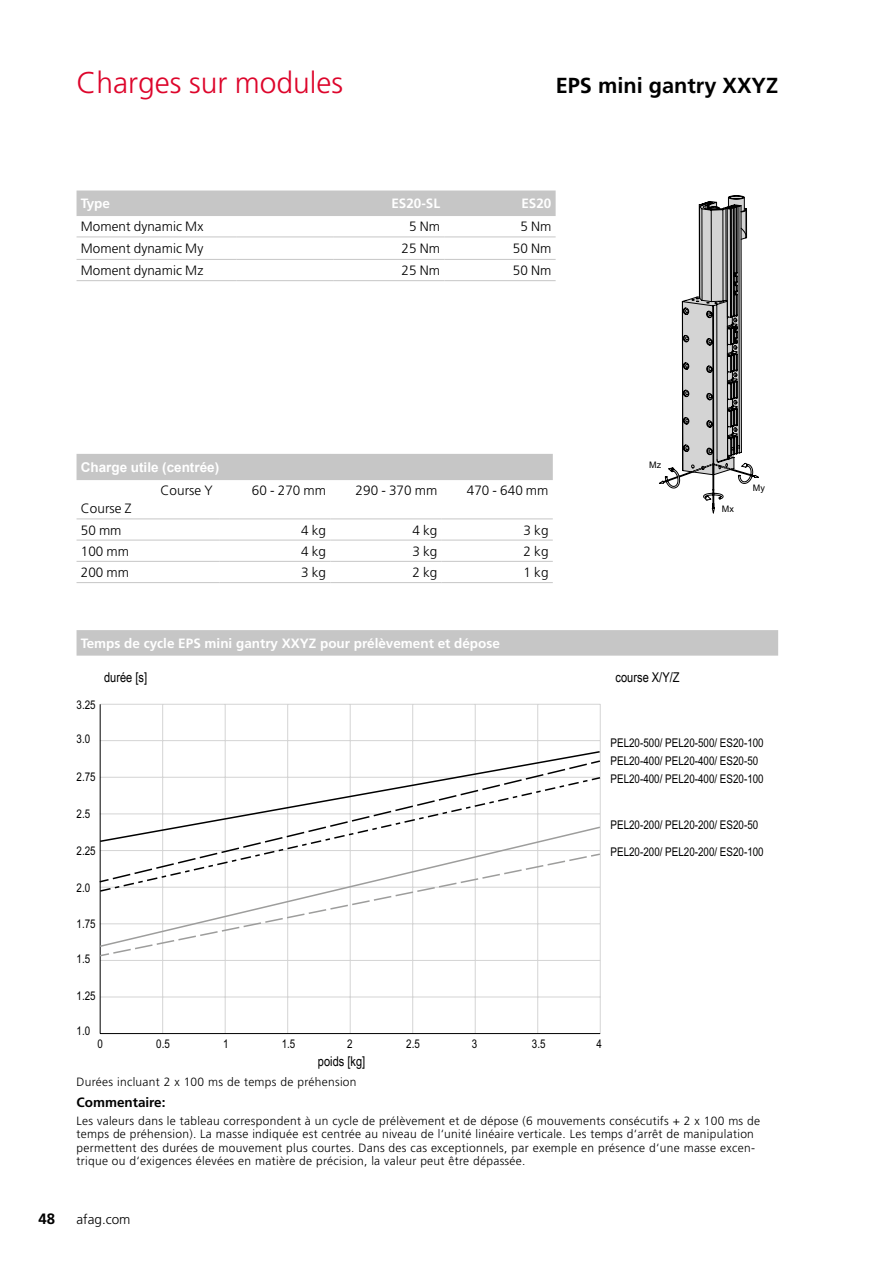
<style>
.page{position:relative;width:893px;height:1263px;background:#fff}
.page>*{position:absolute;margin:0;border:0;box-sizing:border-box;transform-origin:0 0}
.Überschrift_Seite_1{font:300 30px "Frutiger LT Pro";color:#dd052b}
.Modulbezeichnung_bol{font:700 21.75px "Frutiger LT Pro";color:#000}
.t1{font:700 15px "Frutiger LT Pro";color:#000}
.Tabelle_Regular_9pt{font:300 13.5px "Frutiger LT Pro";letter-spacing:.005em;color:#000}
.Tabelle_bold_9pt_wei{font:700 13.5px "Frutiger LT Pro";color:#fff}
.Legende_Diagramm{font:13.5px "Arial Narrow";color:#000}
.Tabelle_bold_9pt_wei-2{font:700 13.5px "Arial";color:#fff}
.Untertitel_Grundtext{font:700 13.5px "Frutiger LT Pro";color:#000}
._4_Tabelle_8_9{font:300 12px/13.5px "Frutiger LT Pro";letter-spacing:.025em;color:#000}
.t2{font:12px "Arial Narrow";color:#000}
.t3{font:9px "Arial";color:#000}
</style>
<div class="page">
<svg style="left:659px;top:196px;width:100px;height:317px"></svg>
<div style="left:77px;top:630px;width:701px;height:26px;background:#c6c6c6"></div>
<div style="left:77px;top:190px;width:479px;height:26px;background:#c6c6c6"></div>
<hr style="left:236px;top:237px;width:97px;height:1px;background:#c6c6c6">
<hr style="left:333px;top:237px;width:111px;height:1px;background:#c6c6c6">
<hr style="left:444px;top:237px;width:112px;height:1px;background:#c6c6c6">
<hr style="left:236px;top:259px;width:97px;height:1px;background:#c6c6c6">
<hr style="left:333px;top:259px;width:111px;height:1px;background:#c6c6c6">
<hr style="left:444px;top:259px;width:112px;height:1px;background:#c6c6c6">
<hr style="left:77px;top:237px;width:159px;height:1px;background:#c6c6c6">
<hr style="left:236px;top:280px;width:97px;height:1px;background:#c6c6c6">
<hr style="left:333px;top:280px;width:111px;height:1px;background:#c6c6c6">
<hr style="left:444px;top:280px;width:112px;height:1px;background:#c6c6c6">
<hr style="left:77px;top:259px;width:159px;height:1px;background:#c6c6c6">
<hr style="left:77px;top:280px;width:159px;height:1px;background:#c6c6c6">
<div style="left:77px;top:454px;width:476px;height:26px;background:#c6c6c6"></div>
<hr style="left:77px;top:518px;width:142px;height:1px;background:#c6c6c6">
<hr style="left:219px;top:518px;width:111px;height:1px;background:#c6c6c6">
<hr style="left:330px;top:518px;width:112px;height:1px;background:#c6c6c6">
<hr style="left:442px;top:518px;width:111px;height:1px;background:#c6c6c6">
<hr style="left:77px;top:540px;width:142px;height:1px;background:#c6c6c6">
<hr style="left:219px;top:540px;width:111px;height:1px;background:#c6c6c6">
<hr style="left:330px;top:540px;width:112px;height:1px;background:#c6c6c6">
<hr style="left:442px;top:540px;width:111px;height:1px;background:#c6c6c6">
<hr style="left:77px;top:561px;width:142px;height:1px;background:#c6c6c6">
<hr style="left:219px;top:561px;width:111px;height:1px;background:#c6c6c6">
<hr style="left:330px;top:561px;width:112px;height:1px;background:#c6c6c6">
<hr style="left:442px;top:561px;width:111px;height:1px;background:#c6c6c6">
<hr style="left:77px;top:582px;width:142px;height:1px;background:#c6c6c6">
<hr style="left:219px;top:582px;width:111px;height:1px;background:#c6c6c6">
<hr style="left:330px;top:582px;width:112px;height:1px;background:#c6c6c6">
<hr style="left:442px;top:582px;width:111px;height:1px;background:#c6c6c6">
<hr style="left:475px;top:704px;width:1px;height:329px;background:#d4d4d4">
<hr style="left:600px;top:704px;width:1px;height:329px;background:#d4d4d4">
<hr style="left:350px;top:704px;width:1px;height:329px;background:#d4d4d4">
<hr style="left:225px;top:704px;width:1px;height:329px;background:#d4d4d4">
<hr style="left:100px;top:740px;width:500px;height:1px;background:#d4d4d4">
<hr style="left:537px;top:704px;width:1px;height:329px;background:#d4d4d4">
<hr style="left:412px;top:704px;width:1px;height:329px;background:#d4d4d4">
<hr style="left:287px;top:704px;width:1px;height:329px;background:#d4d4d4">
<hr style="left:162px;top:704px;width:1px;height:329px;background:#d4d4d4">
<hr style="left:100px;top:960px;width:500px;height:1px;background:#d4d4d4">
<hr style="left:100px;top:997px;width:500px;height:1px;background:#d4d4d4">
<hr style="left:100px;top:704px;width:500px;height:1px;background:#d4d4d4">
<hr style="left:100px;top:704px;width:1px;height:329px;background:#000">
<hr style="left:100px;top:1033px;width:500px;height:1px;background:#000">
<svg style="left:99px;top:750px;width:501px;height:26px"></svg>
<svg style="left:111px;top:762px;width:480px;height:14px"></svg>
<svg style="left:589px;top:759px;width:11px;height:6px"></svg>
<svg style="left:99px;top:893px;width:501px;height:64px"></svg>
<svg style="left:112px;top:893px;width:479px;height:62px"></svg>
<svg style="left:99px;top:776px;width:501px;height:117px"></svg>
<p class="Überschrift_Seite_1" style="left:77px;top:65px;width:268px">Charges sur modules</p>
<p class="Modulbezeichnung_bol" style="left:556px;top:72px;width:224px">EPS mini gantry XXYZ</p>
<p class="Tabelle_bold_9pt_wei" style="left:81px;top:196px;width:31px">Type</p>
<p class="Tabelle_bold_9pt_wei" style="left:391px;top:196px;width:50px">ES20-SL</p>
<p class="Tabelle_bold_9pt_wei" style="left:521px;top:196px;width:32px">ES20</p>
<p class="Tabelle_Regular_9pt" style="left:81px;top:219px;width:124px">Moment dynamic Mx</p>
<p class="Tabelle_Regular_9pt" style="left:409px;top:219px;width:32px">5 Nm</p>
<p class="Tabelle_Regular_9pt" style="left:520px;top:219px;width:32px">5 Nm</p>
<p class="Tabelle_Regular_9pt" style="left:81px;top:241px;width:124px">Moment dynamic My</p>
<p class="Tabelle_Regular_9pt" style="left:402px;top:241px;width:40px">25 Nm</p>
<p class="Tabelle_Regular_9pt" style="left:513px;top:241px;width:40px">50 Nm</p>
<p class="Tabelle_Regular_9pt" style="left:81px;top:263px;width:124px">Moment dynamic Mz</p>
<p class="Tabelle_Regular_9pt" style="left:402px;top:263px;width:40px">25 Nm</p>
<p class="Tabelle_Regular_9pt" style="left:513px;top:263px;width:40px">50 Nm</p>
<p class="Tabelle_bold_9pt_wei-2" style="left:81px;top:458px;width:140px">Charge utile (centrée)</p>
<p class="Tabelle_Regular_9pt" style="left:160px;top:483px;width:54px">Course Y</p>
<p class="Tabelle_Regular_9pt" style="left:81px;top:501px;width:52px">Course Z</p>
<p class="Tabelle_Regular_9pt" style="left:252px;top:483px;width:76px">60 - 270 mm</p>
<p class="Tabelle_Regular_9pt" style="left:356px;top:483px;width:83px">290 - 370 mm</p>
<p class="Tabelle_Regular_9pt" style="left:467px;top:483px;width:83px">470 - 640 mm</p>
<p class="Tabelle_Regular_9pt" style="left:81px;top:522px;width:42px">50 mm</p>
<p class="Tabelle_Regular_9pt" style="left:301px;top:522px;width:26px">4 kg</p>
<p class="Tabelle_Regular_9pt" style="left:412px;top:522px;width:26px">4 kg</p>
<p class="Tabelle_Regular_9pt" style="left:524px;top:522px;width:26px">3 kg</p>
<p class="Tabelle_Regular_9pt" style="left:81px;top:543px;width:50px">100 mm</p>
<p class="Tabelle_Regular_9pt" style="left:301px;top:543px;width:26px">4 kg</p>
<p class="Tabelle_Regular_9pt" style="left:412px;top:543px;width:26px">3 kg</p>
<p class="Tabelle_Regular_9pt" style="left:524px;top:543px;width:26px">2 kg</p>
<p class="Tabelle_Regular_9pt" style="left:81px;top:564px;width:50px">200 mm</p>
<p class="Tabelle_Regular_9pt" style="left:301px;top:564px;width:26px">3 kg</p>
<p class="Tabelle_Regular_9pt" style="left:412px;top:564px;width:26px">2 kg</p>
<p class="Tabelle_Regular_9pt" style="left:524px;top:564px;width:26px">1 kg</p>
<p class="Tabelle_bold_9pt_wei" style="left:81px;top:635px;width:421px">Temps de cycle EPS mini gantry XXYZ pour prélèvement et dépose</p>
<p class="t3" style="left:649px;top:459px;width:14px">Mz</p>
<p class="Legende_Diagramm" style="left:616px;top:668px;width:65px">course X/Y/Z</p>
<p class="Legende_Diagramm" style="left:104px;top:668px;width:45px">durée [s]</p>
<p class="Legende_Diagramm" style="left:612px;top:670px;width:53px">Hub X/Y/Z</p>
<p class="Legende_Diagramm" style="left:102px;top:670px;width:35px">Zeit [s]</p>
<p class="t2" style="left:77px;top:696px;width:21px">3.25</p>
<p class="t3" style="left:722px;top:503px;width:14px">Mx</p>
<p class="t3" style="left:753px;top:482px;width:14px">My</p>
<p class="t2" style="left:77px;top:730px;width:15px">3.0</p>
<p class="t2" style="left:77px;top:767px;width:21px">2.75</p>
<p class="t2" style="left:77px;top:804px;width:15px">2.5</p>
<p class="t2" style="left:77px;top:842px;width:21px">2.25</p>
<p class="t2" style="left:77px;top:879px;width:15px">2.0</p>
<p class="t2" style="left:77px;top:914px;width:21px">1.75</p>
<p class="t2" style="left:77px;top:950px;width:15px">1.5</p>
<p class="t2" style="left:611px;top:734px;width:155px">PEL20-500/ PEL20-500/ ES20-100</p>
<p class="t2" style="left:611px;top:752px;width:149px">PEL20-400/ PEL20-400/ ES20-50</p>
<p class="t2" style="left:611px;top:770px;width:155px">PEL20-400/ PEL20-400/ ES20-100</p>
<p class="t2" style="left:611px;top:816px;width:149px">PEL20-200/ PEL20-200/ ES20-50</p>
<p class="t2" style="left:611px;top:842px;width:155px">PEL20-200/ PEL20-200/ ES20-100</p>
<p class="t2" style="left:77px;top:987px;width:21px">1.25</p>
<p class="t2" style="left:77px;top:1022px;width:15px">1.0</p>
<p class="t2" style="left:97px;top:1035px;width:7px">0</p>
<p class="t2" style="left:156px;top:1035px;width:15px">0.5</p>
<p class="t2" style="left:223px;top:1035px;width:7px">1</p>
<p class="t2" style="left:282px;top:1035px;width:15px">1.5</p>
<p class="t2" style="left:596px;top:1035px;width:7px">4</p>
<p class="t2" style="left:347px;top:1035px;width:7px">2</p>
<p class="t2" style="left:472px;top:1035px;width:7px">3</p>
<p class="t2" style="left:406px;top:1035px;width:15px">2.5</p>
<p class="t2" style="left:532px;top:1035px;width:15px">3.5</p>
<p class="Legende_Diagramm" style="left:318px;top:1051px;width:49px">poids [kg]</p>
<p class="Legende_Diagramm" style="left:316px;top:1052px;width:55px">Mas e [kg]</p>
<p class="_4_Tabelle_8_9" style="left:77px;top:1075px;width:282px">Durées incluant 2 x 100 ms de temps de préhension</p>
<p class="Untertitel_Grundtext" style="left:77px;top:1094px;width:91px">Commentaire:</p>
<p class="_4_Tabelle_8_9" style="left:77px;top:1114px;width:685px">Les valeurs dans le tableau correspondent à un cycle de prélèvement et de dépose (6 mouvements consécutifs + 2 x 100 ms de temps de préhension). La masse indiquée est centrée au niveau de l‘unité linéaire verticale. Les temps d‘arrêt de manipulation permettent des durées de mouvement plus courtes. Dans des cas exceptionnels, par exemple en présence d‘une masse excen&shy;trique ou d‘exigences élevées en matière de précision, la valeur peut être dépassée.</p>
<p class="t1" style="left:39px;top:1210px;width:18px">48</p>
<p class="Tabelle_Regular_9pt" style="left:77px;top:1211px;width:55px">afag.com</p>
</div>
